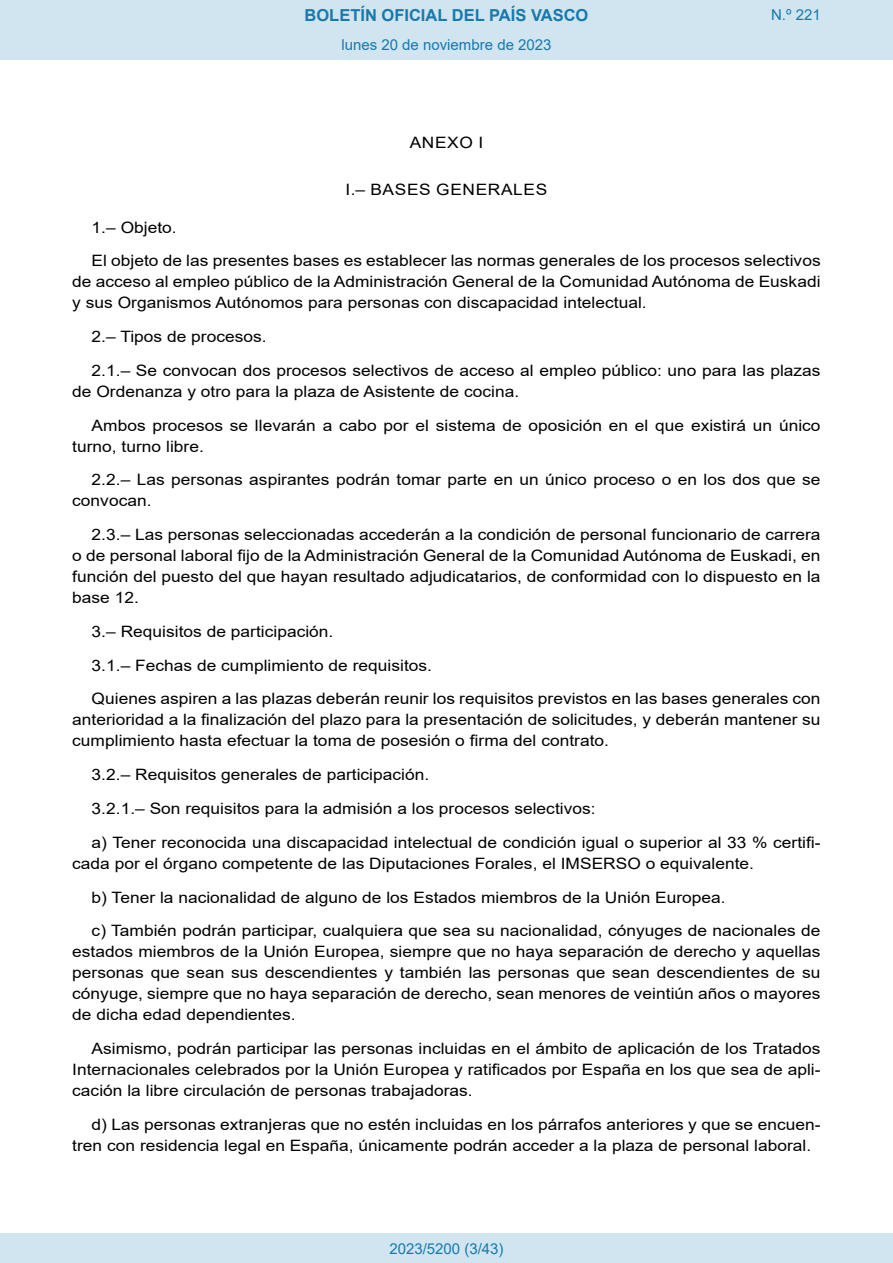
<style>
.page{position:relative;width:893px;height:1263px;background:#fff}
.page>*{position:absolute;margin:0;border:0;box-sizing:border-box;transform-origin:0 0}
.t1{font:700 16.5px "Arial";color:#1879ad}
.BOPVDetalle{font:15.6px/21px "Arial";color:#000;text-align:justify;scale:1.11 1}
.BOPVClave{font:15.6px "Arial";letter-spacing:.035em;color:#000;scale:1.11 1}
.Paginacion_Centro{font:15px "Arial";color:#1879ad}
</style>
<div class="page">
<div style="left:0;top:0;width:893px;height:60px;background:#d0e5f0"></div>
<div style="left:0;top:1233px;width:893px;height:30px;background:#d0e5f0"></div>
<p class="t1" style="left:305px;top:3px;width:285px">BOLETÍN OFICIAL DEL PAÍS VASCO</p>
<p class="Paginacion_Centro" style="left:341px;top:35px;width:212px">lunes 20 de noviembre de 2023</p>
<p class="BOPVClave" style="left:410px;top:132px;width:68px">ANEXO I</p>
<p class="BOPVClave" style="left:346px;top:178px;width:183px">I.– BASES GENERALES</p>
<p class="Paginacion_Centro" style="left:771px;top:5px;width:51px">N.º 221</p>
<p class="BOPVDetalle" style="left:92px;top:217px;width:78px">1.– Objeto.</p>
<p class="BOPVDetalle" style="left:72px;top:250px;width:676px;text-indent:19px">El objeto de las presentes bases es establecer las normas generales de los procesos selectivos de acceso al empleo público de la Administración General de la Comunidad Autónoma de Euskadi y sus Organismos Autónomos para personas con discapacidad intelectual.</p>
<p class="BOPVDetalle" style="left:92px;top:326px;width:159px">2.– Tipos de procesos.</p>
<p class="BOPVDetalle" style="left:72px;top:360px;width:676px;text-indent:19px">2.1.– Se convocan dos procesos selectivos de acceso al empleo público: uno para las plazas de Ordenanza y otro para la plaza de Asistente de cocina.</p>
<p class="BOPVDetalle" style="left:72px;top:415px;width:676px;text-indent:19px">Ambos procesos se llevarán a cabo por el sistema de oposición en el que existirá un único turno, turno libre.</p>
<p class="BOPVDetalle" style="left:72px;top:469px;width:676px;text-indent:19px">2.2.– Las personas aspirantes podrán tomar parte en un único proceso o en los dos que se convocan.</p>
<p class="BOPVDetalle" style="left:72px;top:524px;width:676px;text-indent:19px">2.3.– Las personas seleccionadas accederán a la condición de personal funcionario de carrera o de personal laboral fijo de la Administración General de la Comunidad Autónoma de Euskadi, en función del puesto del que hayan resultado adjudicatarios, de conformidad con lo dispuesto en la base 12.</p>
<p class="BOPVDetalle" style="left:92px;top:621px;width:219px">3.– Requisitos de participación.</p>
<p class="BOPVDetalle" style="left:92px;top:655px;width:308px">3.1.– Fechas de cumplimiento de requisitos.</p>
<p class="BOPVDetalle" style="left:72px;top:688px;width:676px;text-indent:19px">Quienes aspiren a las plazas deberán reunir los requisitos previstos en las bases generales con anterioridad a la finalización del plazo para la presentación de solicitudes, y deberán mantener su cumplimiento hasta efectuar la toma de posesión o firma del contrato.</p>
<p class="BOPVDetalle" style="left:92px;top:764px;width:306px">3.2.– Requisitos generales de participación.</p>
<p class="BOPVDetalle" style="left:92px;top:798px;width:455px">3.2.1.– Son requisitos para la admisión a los procesos selectivos:</p>
<p class="BOPVDetalle" style="left:72px;top:832px;width:676px;text-indent:19px">a) Tener reconocida una discapacidad intelectual de condición igual o superior al 33 % certifi&shy;cada por el órgano competente de las Diputaciones Forales, el IMSERSO o equivalente.</p>
<p class="BOPVDetalle" style="left:92px;top:886px;width:573px">b) Tener la nacionalidad de alguno de los Estados miembros de la Unión Europea.</p>
<p class="BOPVDetalle" style="left:72px;top:920px;width:676px;text-indent:19px">c) También podrán participar, cualquiera que sea su nacionalidad, cónyuges de nacionales de estados miembros de la Unión Europea, siempre que no haya separación de derecho y aquellas personas que sean sus descendientes y también las personas que sean descendientes de su cónyuge, siempre que no haya separación de derecho, sean menores de veintiún años o mayores de dicha edad dependientes.</p>
<p class="BOPVDetalle" style="left:72px;top:1038px;width:676px;text-indent:19px">Asimismo, podrán participar las personas incluidas en el ámbito de aplicación de los Tratados Internacionales celebrados por la Unión Europea y ratificados por España en los que sea de apli&shy;cación la libre circulación de personas trabajadoras.</p>
<p class="BOPVDetalle" style="left:72px;top:1114px;width:676px;text-indent:19px">d) Las personas extranjeras que no estén incluidas en los párrafos anteriores y que se encuen&shy;tren con residencia legal en España, únicamente podrán acceder a la plaza de personal laboral.</p>
<p class="Paginacion_Centro" style="left:389px;top:1238px;width:116px">2023/5200 (3/43)</p>
</div>
